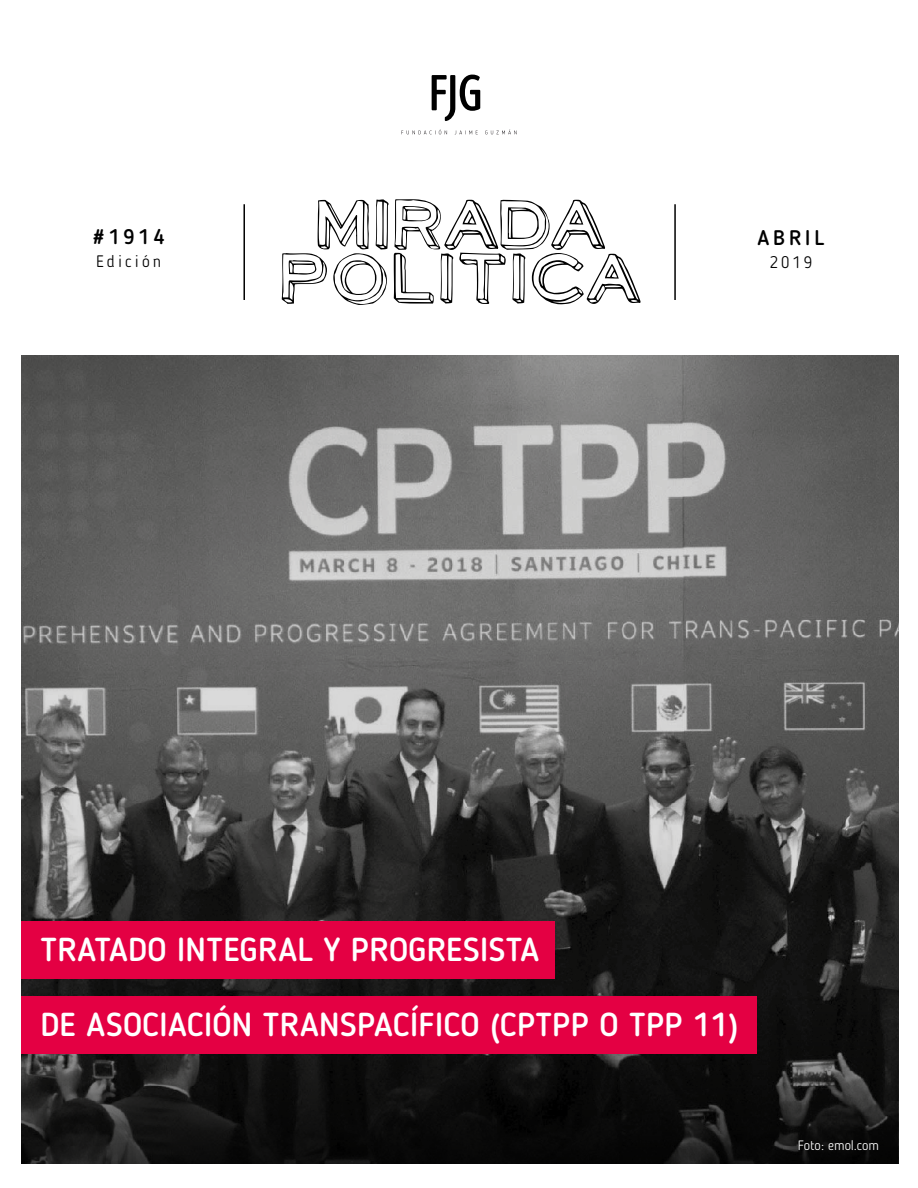
<style>
.page{position:relative;width:918px;height:1188px;background:#fff}
.page>*{position:absolute;margin:0;border:0;box-sizing:border-box;transform-origin:0 0}
.t1{font:500 33px "Blogger Sans";letter-spacing:.01em;color:#fff}
.t2{font:500 21px "Blogger Sans";letter-spacing:.19em;color:#000}
.t3{font:300 16.5px "Blogger Sans";letter-spacing:.19em;color:#000}
.t4{font:300 13.5px "Blogger Sans";color:#fff}
</style>
<div class="page">
<hr style="left:243px;top:204px;width:2px;height:96px;background:#000">
<hr style="left:674px;top:204px;width:2px;height:96px;background:#000">
<svg style="left:432px;top:75px;width:48px;height:46px"></svg>
<svg style="left:401px;top:129px;width:46px;height:5px"></svg>
<svg style="left:455px;top:130px;width:23px;height:4px"></svg>
<svg style="left:485px;top:129px;width:32px;height:5px"></svg>
<img style="left:21px;top:356px;width:877px;height:642px">
<svg style="left:21px;top:998px;width:877px;height:166px;background:#121212"></svg>
<svg style="left:282px;top:199px;width:359px;height:106px"></svg>
<div style="left:22px;top:922px;width:533px;height:57px;background:#e40043"></div>
<div style="left:22px;top:997px;width:735px;height:57px;background:#e40043"></div>
<p class="t2" style="left:93px;top:224px;width:73px">#1914</p>
<p class="t3" style="left:96px;top:251px;width:67px">Edición</p>
<p class="t2" style="left:757px;top:225px;width:69px">ABRIL</p>
<p class="t3" style="left:770px;top:252px;width:44px">2019</p>
<p class="t1" style="left:40px;top:930px;width:500px">TRATADO INTEGRAL Y PROGRESISTA</p>
<p class="t1" style="left:40px;top:1005px;width:700px">DE ASOCIACIÓN TRANSPACÍFICO (CPTPP O TPP 11)</p>
<p class="t4" style="left:798px;top:1138px;width:83px">Foto: emol.com</p>
</div>
